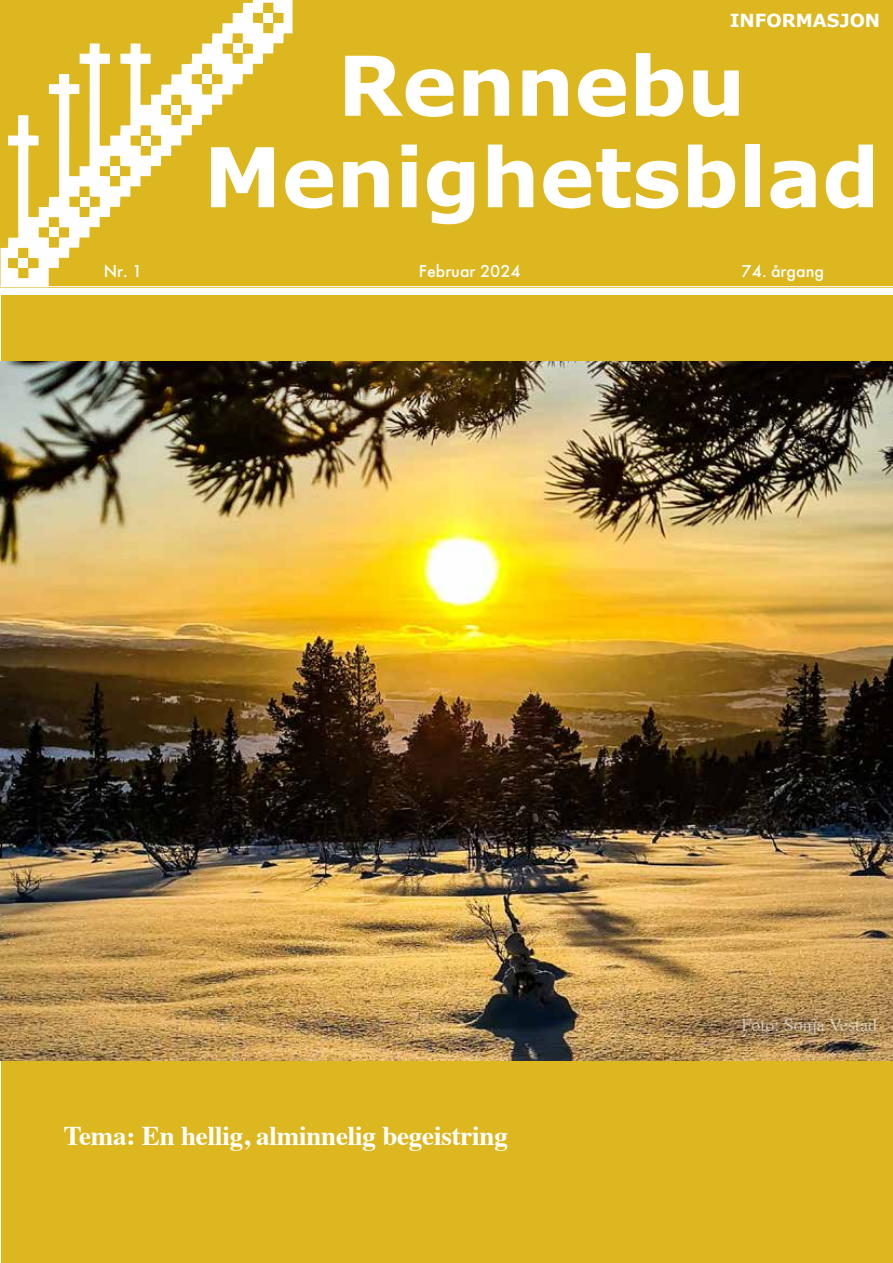
<style>
.page{position:relative;width:893px;height:1263px;background:#fff}
.page>*{position:absolute;margin:0;border:0;box-sizing:border-box;transform-origin:0 0}
.t1{font:700 82.5px/91.5px "Verdana";color:#fff;text-align:center}
.t2{font:700 27px "Times";letter-spacing:-.005em;color:#fff}
.t3{font:500 18px "Futura T";color:#fff}
.t4{font:18px "Times";color:#fff}
.t5{font:700 18px "Verdana";color:#fff}
</style>
<div class="page">
<div style="left:1px;top:296px;width:892px;height:967px;background:#ddb71f"></div>
<img style="left:0;top:362px;width:893px;height:698px">
<div style="left:1px;top:0;width:892px;height:287px;background:#ddb71f"></div>
<svg style="left:1px;top:0;width:292px;height:286px"></svg>
<hr style="left:0;top:286px;width:893px;height:1px;background:#fff">
<p class="t5" style="left:730px;top:9px;width:152px">INFORMASJON</p>
<h1 class="t1" style="left:203px;top:37px;width:678px">Rennebu<br>Menighetsblad</h1>
<p class="t3" style="left:104px;top:261px;width:40px">Nr. 1</p>
<p class="t3" style="left:419px;top:261px;width:103px">Februar 2024</p>
<p class="t3" style="left:742px;top:261px;width:84px">74. årgang</p>
<p class="t2" style="left:64px;top:1110px;width:446px">Tema: En hellig, alminnelig begeistring</p>
<p class="t4" style="left:741px;top:1008px;width:137px">Foto: Sonja Vestad</p>
</div>
